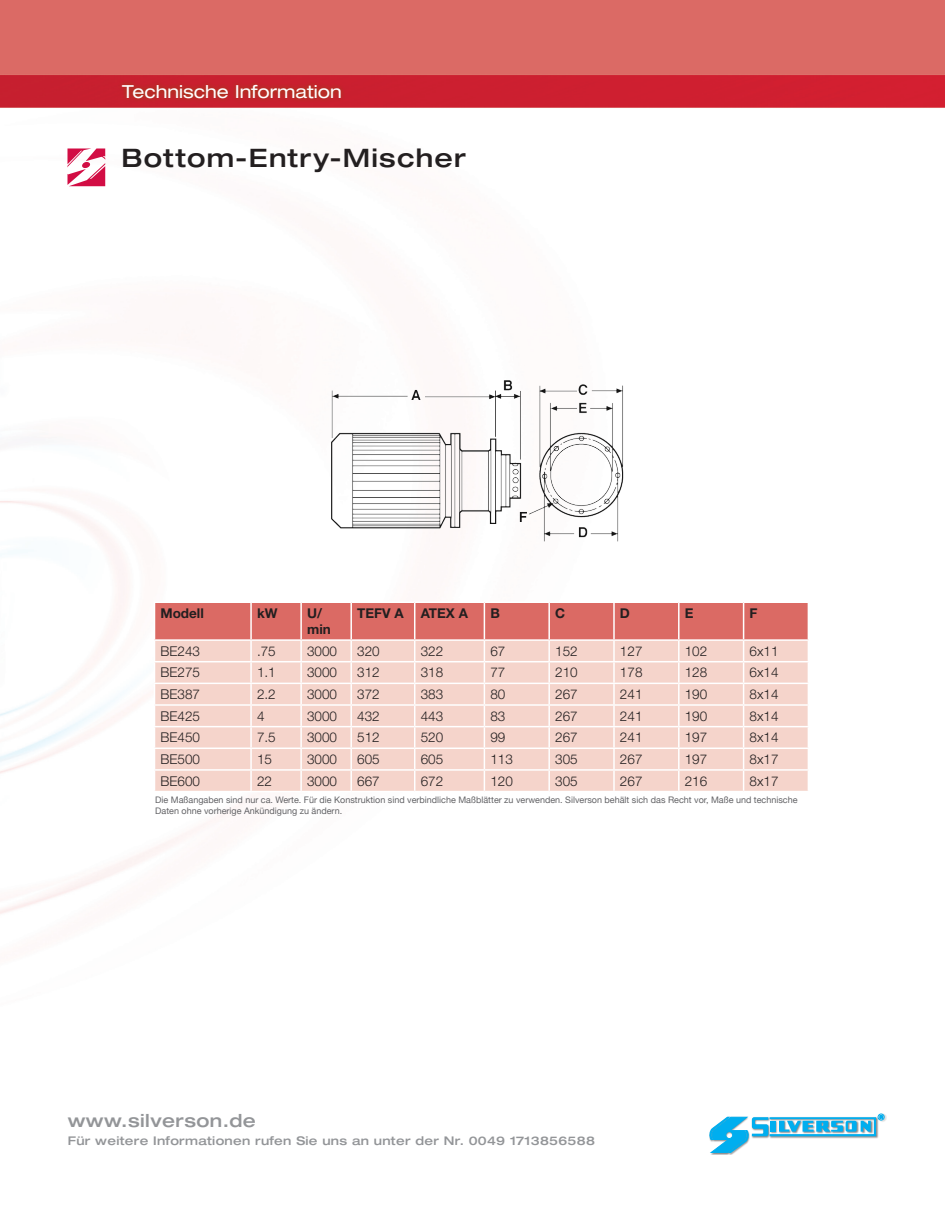
<style>
.page{position:relative;width:945px;height:1215px;background:#fff}
.page>*{position:absolute;margin:0;border:0;box-sizing:border-box;transform-origin:0 0}
.t1{font:500 expanded 25.5px "Helvetica Neue LT Std";letter-spacing:.05em;color:#231f20}
.t2{font:expanded 18px "Helvetica Neue LT Std";color:#fff}
.t3{font:500 expanded 18px "Helvetica Neue LT Std";letter-spacing:.025em;color:#939598}
.t4{font:300 13.5px "Helvetica Neue LT Std";color:#231f20}
.t5{font:700 13.5px/16.2px "Helvetica Neue LT Std";color:#231f20}
.t6{font:500 expanded 12px "Helvetica Neue LT Std";letter-spacing:.025em;color:#939598}
.t7{font:9px/10.8px "Helvetica Neue";color:#636366}
</style>
<div class="page">
<img style="left:0;top:0;width:945px;height:914px">
<div style="left:709px;top:1113px;width:178px;height:42px;background:#231f20;opacity:.53"></div>
<svg style="left:709px;top:1114px;width:175px;height:39px"></svg>
<div style="left:118px;top:80px;width:228px;height:23px;background:#be2629"></div>
<hr style="left:154px;top:791px;width:97px;height:1px;background:#fff">
<hr style="left:251px;top:791px;width:50px;height:1px;background:#fff">
<hr style="left:301px;top:791px;width:50px;height:1px;background:#fff">
<hr style="left:351px;top:791px;width:64px;height:1px;background:#fff">
<hr style="left:415px;top:791px;width:69px;height:1px;background:#fff">
<hr style="left:484px;top:791px;width:65px;height:1px;background:#fff">
<hr style="left:549px;top:791px;width:65px;height:1px;background:#fff">
<hr style="left:614px;top:791px;width:65px;height:1px;background:#fff">
<hr style="left:679px;top:791px;width:65px;height:1px;background:#fff">
<svg style="left:154px;top:602px;width:655px;height:189px;background:#f1c4bd"></svg>
<hr style="left:744px;top:791px;width:65px;height:1px;background:#fff">
<svg style="left:68px;top:148px;width:37px;height:38px"></svg>
<img style="left:329px;top:377px;width:298px;height:167px">
<h2 class="t2" style="left:122px;top:81px;width:221px">Technische Information</h2>
<h1 class="t1" style="left:122px;top:142px;width:346px">Bottom-Entry-Mischer</h1>
<p class="t5" style="left:160px;top:605px;width:45px">Modell</p>
<p class="t5" style="left:257px;top:605px;width:22px">kW</p>
<p class="t5" style="left:307px;top:605px;width:25px">U/ min</p>
<p class="t5" style="left:357px;top:605px;width:48px">TEFV A</p>
<p class="t5" style="left:421px;top:605px;width:49px">ATEX A</p>
<p class="t5" style="left:490px;top:605px;width:11px">B</p>
<p class="t5" style="left:555px;top:605px;width:12px">C</p>
<p class="t5" style="left:620px;top:605px;width:12px">D</p>
<p class="t5" style="left:685px;top:605px;width:10px">E</p>
<p class="t5" style="left:750px;top:605px;width:10px">F</p>
<p class="t4" style="left:160px;top:643px;width:41px">BE243</p>
<p class="t4" style="left:257px;top:643px;width:20px">.75</p>
<p class="t4" style="left:307px;top:643px;width:32px">3000</p>
<p class="t4" style="left:357px;top:643px;width:24px">320</p>
<p class="t4" style="left:421px;top:643px;width:24px">322</p>
<p class="t4" style="left:490px;top:643px;width:17px">67</p>
<p class="t4" style="left:555px;top:643px;width:24px">152</p>
<p class="t4" style="left:620px;top:643px;width:24px">127</p>
<p class="t4" style="left:685px;top:643px;width:24px">102</p>
<p class="t4" style="left:750px;top:643px;width:31px">6x11</p>
<p class="t4" style="left:160px;top:664px;width:41px">BE275</p>
<p class="t4" style="left:257px;top:664px;width:20px">1.1</p>
<p class="t4" style="left:307px;top:664px;width:32px">3000</p>
<p class="t4" style="left:357px;top:664px;width:24px">312</p>
<p class="t4" style="left:421px;top:664px;width:24px">318</p>
<p class="t4" style="left:490px;top:664px;width:17px">77</p>
<p class="t4" style="left:555px;top:664px;width:24px">210</p>
<p class="t4" style="left:620px;top:664px;width:24px">178</p>
<p class="t4" style="left:685px;top:664px;width:24px">128</p>
<p class="t4" style="left:750px;top:664px;width:31px">6x14</p>
<p class="t4" style="left:160px;top:686px;width:41px">BE387</p>
<p class="t4" style="left:257px;top:686px;width:20px">2.2</p>
<p class="t4" style="left:307px;top:686px;width:32px">3000</p>
<p class="t4" style="left:357px;top:686px;width:24px">372</p>
<p class="t4" style="left:421px;top:686px;width:24px">383</p>
<p class="t4" style="left:490px;top:686px;width:17px">80</p>
<p class="t4" style="left:555px;top:686px;width:24px">267</p>
<p class="t4" style="left:620px;top:686px;width:24px">241</p>
<p class="t4" style="left:685px;top:686px;width:24px">190</p>
<p class="t4" style="left:750px;top:686px;width:31px">8x14</p>
<p class="t4" style="left:160px;top:708px;width:41px">BE425</p>
<p class="t4" style="left:257px;top:708px;width:9px">4</p>
<p class="t4" style="left:307px;top:708px;width:32px">3000</p>
<p class="t4" style="left:357px;top:708px;width:24px">432</p>
<p class="t4" style="left:421px;top:708px;width:24px">443</p>
<p class="t4" style="left:490px;top:708px;width:17px">83</p>
<p class="t4" style="left:555px;top:708px;width:24px">267</p>
<p class="t4" style="left:620px;top:708px;width:24px">241</p>
<p class="t4" style="left:685px;top:708px;width:24px">190</p>
<p class="t4" style="left:750px;top:708px;width:31px">8x14</p>
<p class="t4" style="left:160px;top:729px;width:41px">BE450</p>
<p class="t4" style="left:257px;top:729px;width:20px">7.5</p>
<p class="t4" style="left:307px;top:729px;width:32px">3000</p>
<p class="t4" style="left:357px;top:729px;width:24px">512</p>
<p class="t4" style="left:421px;top:729px;width:24px">520</p>
<p class="t4" style="left:490px;top:729px;width:17px">99</p>
<p class="t4" style="left:555px;top:729px;width:24px">267</p>
<p class="t4" style="left:620px;top:729px;width:24px">241</p>
<p class="t4" style="left:685px;top:729px;width:24px">197</p>
<p class="t4" style="left:750px;top:729px;width:31px">8x14</p>
<p class="t4" style="left:160px;top:751px;width:41px">BE500</p>
<p class="t4" style="left:257px;top:751px;width:17px">15</p>
<p class="t4" style="left:307px;top:751px;width:32px">3000</p>
<p class="t4" style="left:357px;top:751px;width:24px">605</p>
<p class="t4" style="left:421px;top:751px;width:24px">605</p>
<p class="t4" style="left:490px;top:751px;width:24px">113</p>
<p class="t4" style="left:555px;top:751px;width:24px">305</p>
<p class="t4" style="left:620px;top:751px;width:24px">267</p>
<p class="t4" style="left:685px;top:751px;width:24px">197</p>
<p class="t4" style="left:750px;top:751px;width:31px">8x17</p>
<p class="t4" style="left:160px;top:773px;width:41px">BE600</p>
<p class="t4" style="left:257px;top:773px;width:17px">22</p>
<p class="t4" style="left:307px;top:773px;width:32px">3000</p>
<p class="t4" style="left:357px;top:773px;width:24px">667</p>
<p class="t4" style="left:421px;top:773px;width:24px">672</p>
<p class="t4" style="left:490px;top:773px;width:24px">120</p>
<p class="t4" style="left:555px;top:773px;width:24px">305</p>
<p class="t4" style="left:620px;top:773px;width:24px">267</p>
<p class="t4" style="left:685px;top:773px;width:24px">216</p>
<p class="t4" style="left:750px;top:773px;width:31px">8x17</p>
<p class="t7" style="left:155px;top:794px;width:644px">Die Maßangaben sind nur ca. Werte. Für die Konstruktion sind verbindliche Maßblätter zu verwenden. Silverson behält sich das Recht vor, Maße und technische<br>Daten ohne vorherige Ankündigung zu ändern.</p>
<h2 class="t3" style="left:68px;top:1109px;width:190px">www.silverson.de</h2>
<p class="t6" style="left:68px;top:1133px;width:529px">Für weitere Informationen rufen Sie uns an unter der Nr. 0049 1713856588</p>
</div>
